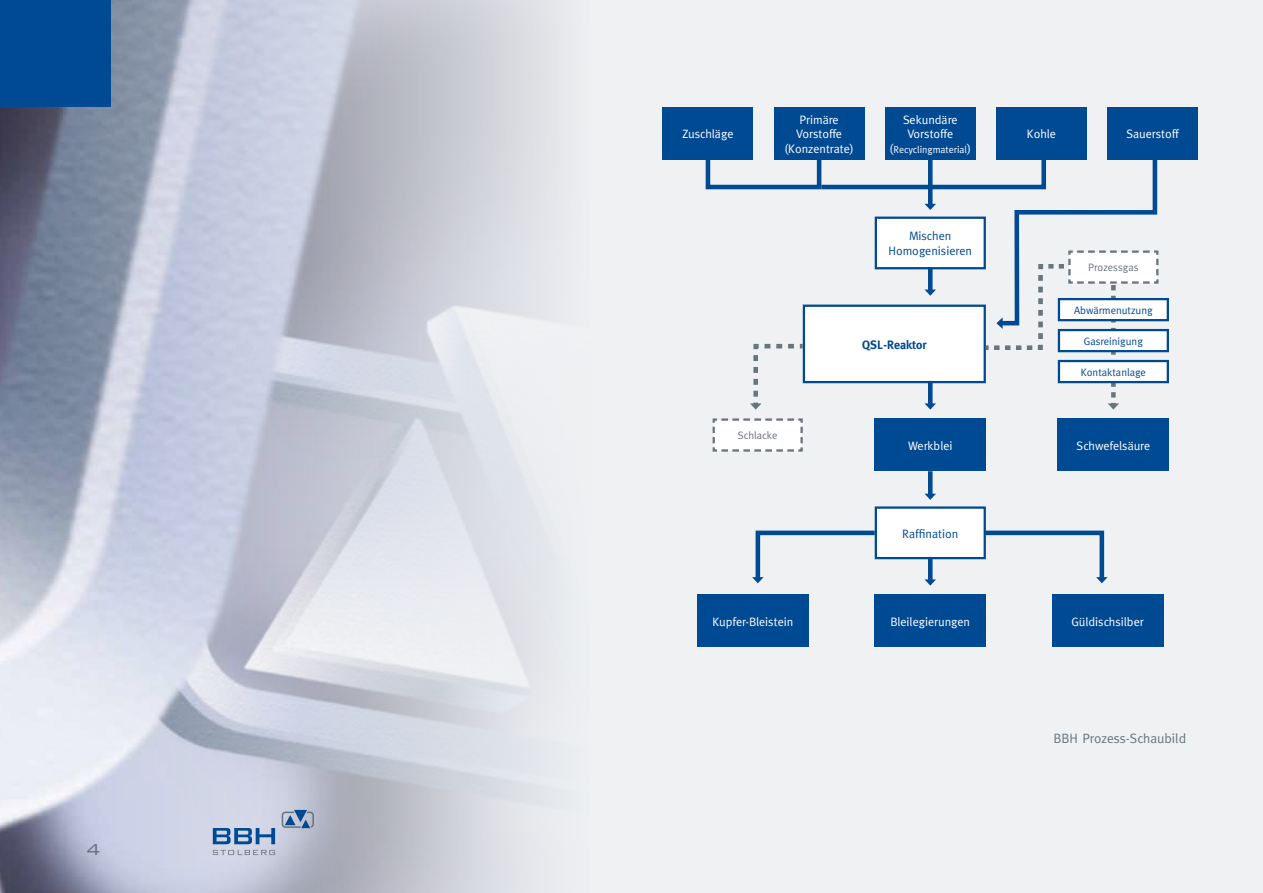
<style>
.page{position:relative;width:1263px;height:893px;background:#eff1f3}
.page>*{position:absolute;margin:0;border:0;box-sizing:border-box;transform-origin:0 0}
.t1{font:300 21px "Bank Gothic BT";color:#67757d}
.t2{font:13.5px "Meta";color:#67757d}
.t3{font:12.15px/14.7px "Meta";color:#fff;text-align:center}
.t4{font:12.15px/14.7px "Meta";color:#004a93;text-align:center}
.t5{font:700 12.15px "Meta";color:#004a93}
.t6{font:10.65px "Meta";color:#004a93}
.t7{font:10.65px "Meta";color:#67757d}
.t8{font:10.05px "Meta";color:#fff}
.s1{font-size:12.15px}
</style>
<div class="page">
<img style="left:0;top:0;width:559px;height:893px">
<div style="left:663px;top:107px;width:90px;height:53px;background:#004a93"></div>
<div style="left:996px;top:107px;width:90px;height:53px;background:#004a93"></div>
<div style="left:1107px;top:107px;width:91px;height:53px;background:#004a93"></div>
<div style="left:774px;top:107px;width:90px;height:53px;background:#004a93"></div>
<div style="left:885px;top:107px;width:90px;height:53px;background:#004a93"></div>
<div style="left:875px;top:418px;width:111px;height:53px;background:#004a93"></div>
<div style="left:1058px;top:418px;width:111px;height:53px;background:#004a93"></div>
<div style="left:875px;top:594px;width:111px;height:53px;background:#004a93"></div>
<div style="left:1052px;top:594px;width:111px;height:53px;background:#004a93"></div>
<div style="left:697px;top:594px;width:111px;height:53px;background:#004a93"></div>
<div style="left:804px;top:306px;width:181px;height:76px;background:#fff"></div>
<div style="left:876px;top:508px;width:109px;height:50px;background:#fff"></div>
<div style="left:875px;top:506px;width:111px;height:53px;border:2px solid #004a93"></div>
<hr style="left:928px;top:471px;width:4px;height:25px;background:#004a93">
<svg style="left:925px;top:494px;width:11px;height:6px"></svg>
<hr style="left:928px;top:557px;width:4px;height:25px;background:#004a93">
<svg style="left:924px;top:579px;width:12px;height:7px"></svg>
<div style="left:706px;top:157px;width:115px;height:32px;border:5px solid #004a93"></div>
<svg style="left:980px;top:528px;width:127px;height:56px"></svg>
<svg style="left:752px;top:528px;width:127px;height:56px"></svg>
<svg style="left:712px;top:418px;width:91px;height:34px"></svg>
<svg style="left:750px;top:342px;width:57px;height:68px"></svg>
<div style="left:1059px;top:361px;width:109px;height:21px;background:#fff"></div>
<div style="left:1058px;top:360px;width:111px;height:23px;border:2px solid #004a93"></div>
<div style="left:1059px;top:330px;width:109px;height:21px;background:#fff"></div>
<div style="left:1058px;top:329px;width:111px;height:23px;border:2px solid #004a93"></div>
<div style="left:1059px;top:299px;width:109px;height:21px;background:#fff"></div>
<div style="left:1058px;top:298px;width:111px;height:23px;border:2px solid #004a93"></div>
<svg style="left:817px;top:155px;width:342px;height:255px"></svg>
<div style="left:0;top:0;width:111px;height:106px;background:#004a93"></div>
<svg style="left:213px;top:828px;width:62px;height:16px"></svg>
<svg style="left:213px;top:850px;width:62px;height:5px"></svg>
<svg style="left:282px;top:810px;width:32px;height:18px"></svg>
<h1 class="t1" style="left:85px;top:838px;width:17px">4</h1>
<p class="t3" style="left:784px;top:112px;width:71px">Primäre<br>Vorstoffe (Konzentrate)</p>
<p class="t3" style="left:903px;top:112px;width:56px">Sekundäre<br>Vorstoffe</p>
<p class="t3" style="left:682px;top:126px;width:53px">Zuschläge</p>
<p class="t3" style="left:1027px;top:126px;width:31px">Kohle</p>
<p class="t3" style="left:1126px;top:126px;width:54px">Sauerstoff</p>
<p class="t8" style="left:889px;top:144px;width:83px"><span class="s1">(</span>Recyclingmaterial<span class="s1">)</span></p>
<p class="t7" style="left:738px;top:429px;width:41px">Schlacke</p>
<p class="t4" style="left:889px;top:229px;width:85px">Mischen<br>Homogenisieren</p>
<p class="t5" style="left:862px;top:337px;width:66px">QSL-Reaktor</p>
<p class="t7" style="left:1088px;top:261px;width:52px">Prozessgas</p>
<p class="t6" style="left:1074px;top:304px;width:80px">Abwärmenutzung</p>
<p class="t6" style="left:1084px;top:335px;width:60px">Gasreinigung</p>
<p class="t6" style="left:1081px;top:366px;width:67px">Kontaktanlage</p>
<p class="t3" style="left:908px;top:438px;width:46px">Werkblei</p>
<p class="t3" style="left:1076px;top:438px;width:75px">Schwefelsäure</p>
<p class="t4" style="left:902px;top:526px;width:58px">Raffination</p>
<p class="t3" style="left:713px;top:614px;width:82px">Kupfer-Bleistein</p>
<p class="t3" style="left:890px;top:614px;width:81px">Bleilegierungen</p>
<p class="t3" style="left:1071px;top:614px;width:74px">Güldischsilber</p>
<p class="t2" style="left:1053px;top:730px;width:134px">BBH Prozess-Schaubild</p>
</div>
